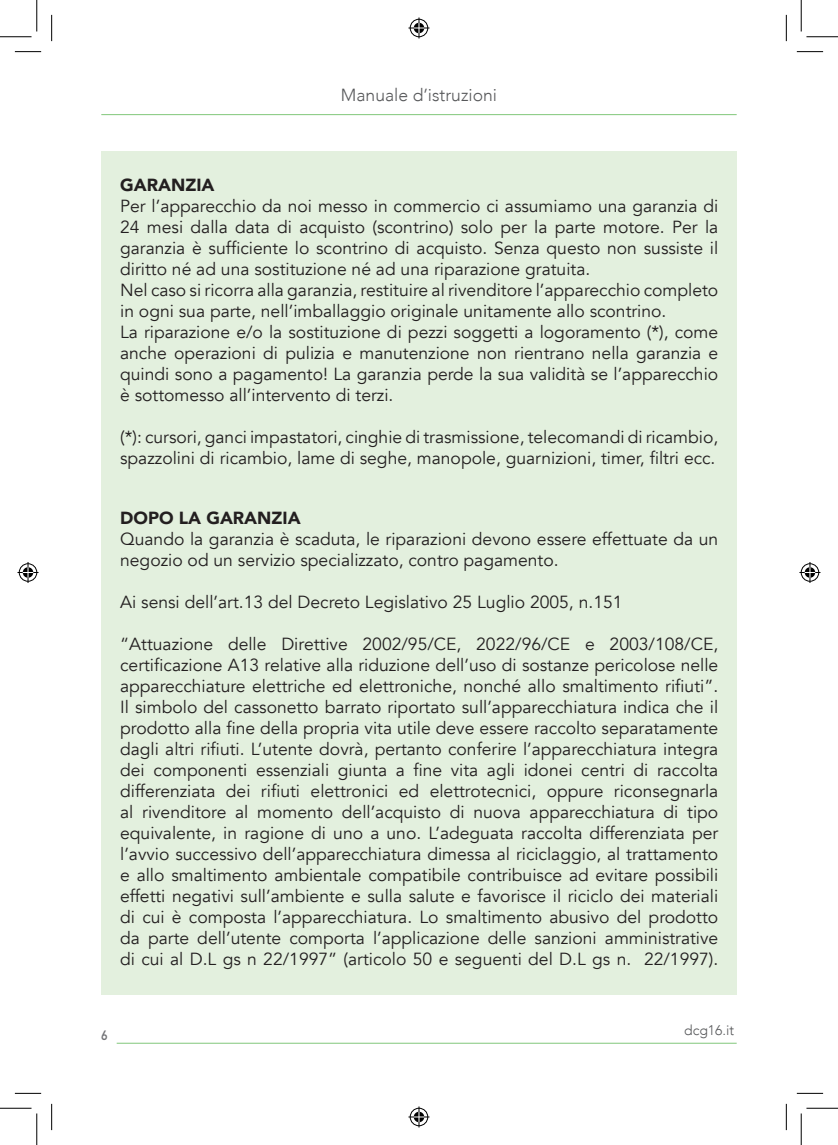
<style>
.page{position:relative;width:838px;height:1145px;background:#fff}
.page>*{position:absolute;margin:0;border:0;box-sizing:border-box;transform-origin:0 0}
.t1{font:17.5px/21px "Avenir";color:#231f20}
.t2{font:900 17.5px "Avenir";color:#231f20}
.t3{font:300 17.5px "Avenir";color:#57585a}
.t4{font:300 14px "Avenir";color:#57585a}
.t5{font:700 13.3px "DIN Alternate";color:#717275}
</style>
<div class="page">
<hr style="left:101px;top:114px;width:635px;height:1px;background:#82c77b">
<hr style="left:117px;top:1043px;width:619px;height:1px;background:#82c77b">
<div style="left:101px;top:151px;width:636px;height:844px;background:#e3f0de"></div>
<svg style="left:15px;top:51px;width:26px;height:1px"></svg>
<svg style="left:796px;top:51px;width:27px;height:1px"></svg>
<svg style="left:15px;top:1093px;width:26px;height:1px"></svg>
<svg style="left:796px;top:1093px;width:27px;height:1px"></svg>
<svg style="left:51px;top:15px;width:1px;height:26px"></svg>
<svg style="left:51px;top:1104px;width:1px;height:26px"></svg>
<svg style="left:786px;top:15px;width:1px;height:26px"></svg>
<svg style="left:786px;top:1104px;width:1px;height:26px"></svg>
<hr style="left:0;top:36px;width:32px;height:1px;background:#000">
<hr style="left:806px;top:36px;width:31px;height:1px;background:#000">
<hr style="left:0;top:1108px;width:32px;height:1px;background:#000">
<hr style="left:806px;top:1108px;width:31px;height:1px;background:#000">
<hr style="left:36px;top:0;width:1px;height:31px;background:#000">
<hr style="left:36px;top:1113px;width:1px;height:32px;background:#000">
<hr style="left:800px;top:0;width:1px;height:31px;background:#000">
<hr style="left:800px;top:1113px;width:1px;height:32px;background:#000">
<svg style="left:408px;top:18px;width:21px;height:21px"></svg>
<svg style="left:408px;top:1106px;width:21px;height:21px"></svg>
<svg style="left:18px;top:562px;width:21px;height:21px"></svg>
<svg style="left:799px;top:562px;width:21px;height:21px"></svg>
<p class="t3" style="left:341px;top:85px;width:157px">Manuale d’istruzioni</p>
<p class="t2" style="left:120px;top:169px;width:96px">GARANZIA</p>
<p class="t1" style="left:120px;top:195px;width:599px">Per l’apparecchio da noi messo in commercio ci assumiamo una garanzia di 24 mesi dalla data di acquisto (scontrino) solo per la parte motore. Per la garanzia è sufficiente lo scontrino di acquisto. Senza questo non sussiste il diritto né ad una sostituzione né ad una riparazione gratuita.<br>Nel caso si ricorra alla garanzia, restituire al rivenditore l’apparecchio completo in ogni sua parte, nell’imballaggio originale unitamente allo scontrino.<br>La riparazione e/o la sostituzione di pezzi soggetti a logoramento (*), come anche operazioni di pulizia e manutenzione non rientrano nella garanzia e quindi sono a pagamento! La garanzia perde la sua validità se l’apparecchio è sottomesso all’intervento di terzi.</p>
<p class="t1" style="left:120px;top:426px;width:599px">(*): cursori, ganci impastatori, cinghie di trasmissione, telecomandi di ricambio, spazzolini di ricambio, lame di seghe, manopole, guarnizioni, timer, filtri ecc.</p>
<p class="t2" style="left:120px;top:502px;width:182px">DOPO LA GARANZIA</p>
<p class="t1" style="left:120px;top:528px;width:599px">Quando la garanzia è scaduta, le riparazioni devono essere effettuate da un negozio od un servizio specializzato, contro pagamento.</p>
<p class="t1" style="left:120px;top:591px;width:504px">Ai sensi dell’art.13 del Decreto Legislativo 25 Luglio 2005, n.151</p>
<p class="t1" style="left:120px;top:633px;width:599px;text-align:justify">“Attuazione delle Direttive 2002/95/CE, 2022/96/CE e 2003/108/CE, certificazione A13 relative alla riduzione dell’uso di sostanze pericolose nelle apparecchiature elettriche ed elettroniche, nonché allo smaltimento rifiuti”.<br>Il simbolo del cassonetto barrato riportato sull’apparecchiatura indica che il prodotto alla fine della propria vita utile deve essere raccolto separatamente dagli altri rifiuti. L’utente dovrà, pertanto conferire l’apparecchiatura integra dei componenti essenziali giunta a fine vita agli idonei centri di raccolta differenziata dei rifiuti elettronici ed elettrotecnici, oppure riconsegnarla al rivenditore al momento dell’acquisto di nuova apparecchiatura di tipo equivalente, in ragione di uno a uno. L’adeguata raccolta differenziata per l’avvio successivo dell’apparecchiatura dimessa al riciclaggio, al trattamento e allo smaltimento ambientale compatibile contribuisce ad evitare possibili effetti negativi sull’ambiente e sulla salute e favorisce il riciclo dei materiali di cui è composta l’apparecchiatura. Lo smaltimento abusivo del prodotto da parte dell’utente comporta l’applicazione delle sanzioni amministrative di cui al D.L gs n 22/1997” (articolo 50 e seguenti del D.L gs n. 22/1997).</p>
<p class="t5" style="left:101px;top:1025px;width:8px">6</p>
<p class="t4" style="left:684px;top:1021px;width:52px">dcg16.it</p>
</div>
